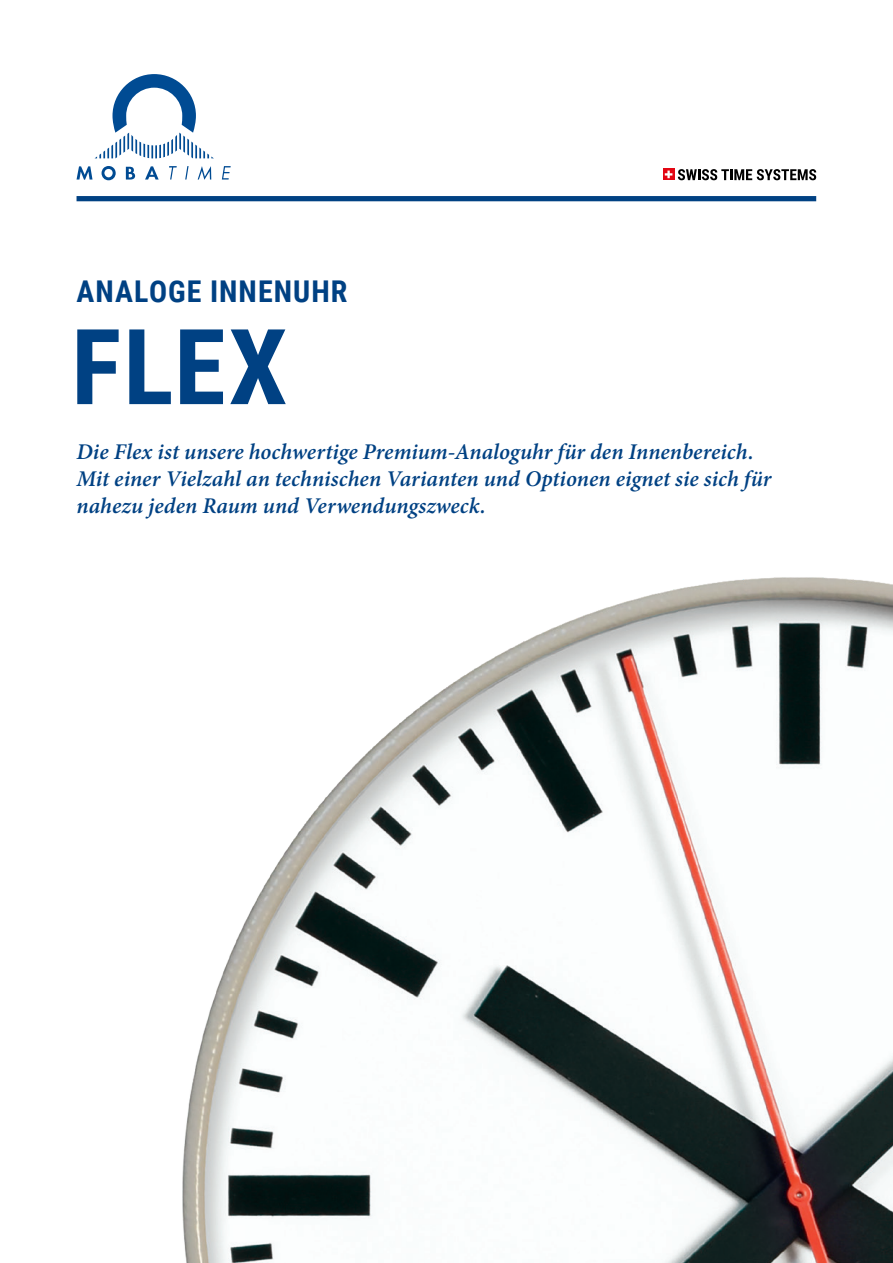
<style>
.page{position:relative;width:893px;height:1263px;background:#fff}
.page>*{position:absolute;margin:0;border:0;box-sizing:border-box;transform-origin:0 0}
.t1{font:700 105px "Roboto Condensed";color:#004183}
.t2{font:700 30px "Roboto Condensed";letter-spacing:.035em;color:#004183}
.t3{font:italic 600 22.5px/27px "Minion Pro";color:#004183}
</style>
<div class="page">
<svg style="left:95px;top:74px;width:119px;height:84px"></svg>
<svg style="left:77px;top:166px;width:15px;height:14px"></svg>
<svg style="left:102px;top:166px;width:14px;height:14px"></svg>
<svg style="left:126px;top:167px;width:9px;height:13px"></svg>
<svg style="left:145px;top:166px;width:14px;height:14px"></svg>
<svg style="left:169px;top:166px;width:8px;height:14px"></svg>
<svg style="left:185px;top:166px;width:4px;height:14px"></svg>
<svg style="left:198px;top:166px;width:13px;height:14px"></svg>
<svg style="left:222px;top:166px;width:9px;height:14px"></svg>
<svg style="left:663px;top:169px;width:11px;height:11px"></svg>
<svg style="left:665px;top:171px;width:7px;height:7px"></svg>
<svg style="left:678px;top:169px;width:138px;height:11px"></svg>
<div style="left:77px;top:196px;width:739px;height:5px;background:#004183"></div>
<img style="left:183px;top:577px;width:710px;height:686px">
<p class="t2" style="left:77px;top:270px;width:272px">ANALOGE INNENUHR</p>
<p class="t1" style="left:71px;top:293px;width:218px">FLEX</p>
<p class="t3" style="left:77px;top:438px;width:696px">Die Flex ist unsere hochwertige Premium-Analoguhr für den Innenbereich.<br>Mit einer Vielzahl an technischen Varianten und Optionen eignet sie sich für nahezu jeden Raum und Verwendungszweck.</p>
</div>
